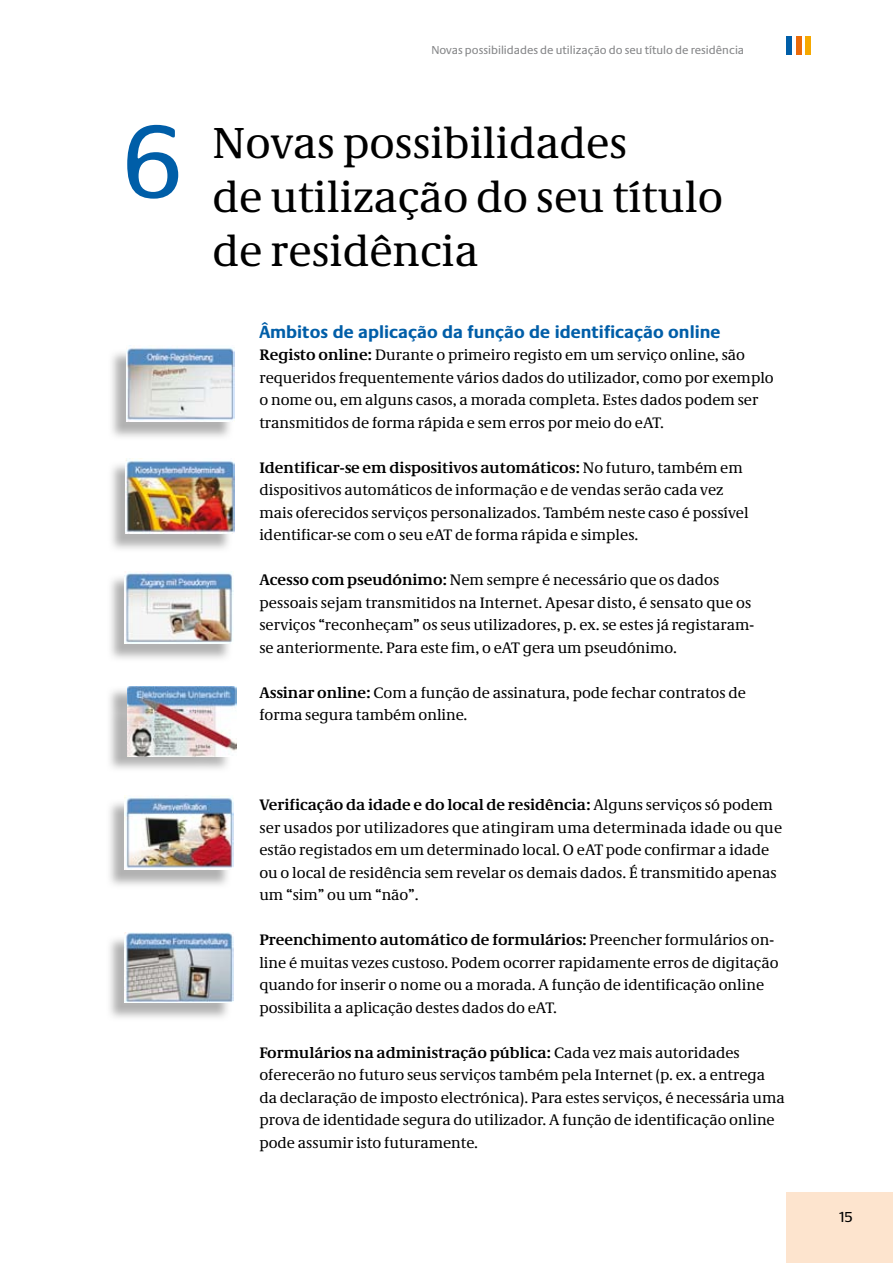
<style>
.page{position:relative;width:893px;height:1263px;background:#fff}
.page>*{position:absolute;margin:0;border:0;box-sizing:border-box;transform-origin:0 0}
.t1{font:108px "Neue Praxis Tab";color:#005ea8}
.t2{font:45px/54px "Neue Demos";color:#000}
.t3{font:700 18px "Neue Praxis";color:#005ea8}
.t4{font:15.75px/22.5px "Neue Demos";color:#000}
.t5{font:15px "Neue Praxis";color:#000}
.t6{font:12px "Neue Praxis";color:#87888a}
.s1{font-weight:700}
</style>
<div class="page">
<div style="left:787px;top:1193px;width:106px;height:70px;background:#fde4ce"></div>
<div style="left:806px;top:36px;width:5px;height:18px;background:#f6a800"></div>
<div style="left:796px;top:36px;width:5px;height:18px;background:#eb6a0a"></div>
<div style="left:787px;top:36px;width:5px;height:18px;background:#005ea8"></div>
<img style="left:112px;top:353px;width:123px;height:84px">
<img style="left:126px;top:347px;width:109px;height:74px">
<img style="left:111px;top:462px;width:124px;height:87px">
<img style="left:126px;top:459px;width:108px;height:75px">
<img style="left:111px;top:575px;width:120px;height:84px">
<img style="left:125px;top:571px;width:109px;height:72px">
<img style="left:110px;top:801px;width:124px;height:84px">
<img style="left:124px;top:796px;width:109px;height:73px">
<img style="left:110px;top:686px;width:127px;height:83px">
<img style="left:127px;top:687px;width:109px;height:70px">
<img style="left:110px;top:937px;width:124px;height:81px">
<img style="left:124px;top:932px;width:109px;height:70px">
<p class="t6" style="left:431px;top:43px;width:314px">Novas possibilidades de utilização do seu título de residência</p>
<h1 class="t1" style="left:120px;top:96px;width:65px">6</h1>
<h2 class="t2" style="left:213px;top:115px;width:512px">Novas possibilidades<br>de utilização do seu título de residência</h2>
<p class="t3" style="left:259px;top:321px;width:463px">Âmbitos de aplicação da função de identificação online</p>
<p class="t4" style="left:259px;top:343px;width:516px"><span class="s1">Registo online:</span> Durante o primeiro registo em um serviço online, são requeridos frequentemente vários dados do utilizador, como por exemplo o nome ou, em alguns casos, a morada completa. Estes dados podem ser transmitidos de forma rápida e sem erros por meio do eAT.</p>
<p class="t4" style="left:259px;top:456px;width:491px"><span class="s1">Identificar-se em dispositivos automáticos:</span> No futuro, também em dispositivos automáticos de informação e de vendas serão cada vez mais oferecidos serviços personalizados. Também neste caso é possível identificar-se com o seu eAT de forma rápida e simples.</p>
<p class="t4" style="left:259px;top:568px;width:496px"><span class="s1">Acesso com pseudónimo:</span> Nem sempre é necessário que os dados pessoais sejam transmitidos na Internet. Apesar disto, é sensato que os serviços “reconheçam” os seus utilizadores, p. ex. se estes já registaram&shy;se anteriormente. Para este fim, o eAT gera um pseudónimo.</p>
<p class="t4" style="left:259px;top:681px;width:488px"><span class="s1">Assinar online:</span> Com a função de assinatura, pode fechar contratos de forma segura também online.</p>
<p class="t4" style="left:259px;top:793px;width:524px"><span class="s1">Verificação da idade e do local de residência:</span> Alguns serviços só podem ser usados por utilizadores que atingiram uma determinada idade ou que estão registados em um determinado local. O eAT pode confirmar a idade ou o local de residência sem revelar os demais dados. É transmitido apenas um “sim” ou um “não”.</p>
<p class="t4" style="left:259px;top:928px;width:521px"><span class="s1">Preenchimento automático de formulários:</span> Preencher formulários on&shy;line é muitas vezes custoso. Podem ocorrer rapidamente erros de digitação quando for inserir o nome ou a morada. A função de identificação online possibilita a aplicação destes dados do eAT.</p>
<p class="t4" style="left:259px;top:1041px;width:527px"><span class="s1">Formulários na administração pública:</span> Cada vez mais autoridades oferecerão no futuro seus serviços também pela Internet (p. ex. a entrega da declaração de imposto electrónica). Para estes serviços, é necessária uma prova de identidade segura do utilizador. A função de identificação online pode assumir isto futuramente.</p>
<p class="t5" style="left:839px;top:1208px;width:15px">15</p>
</div>
